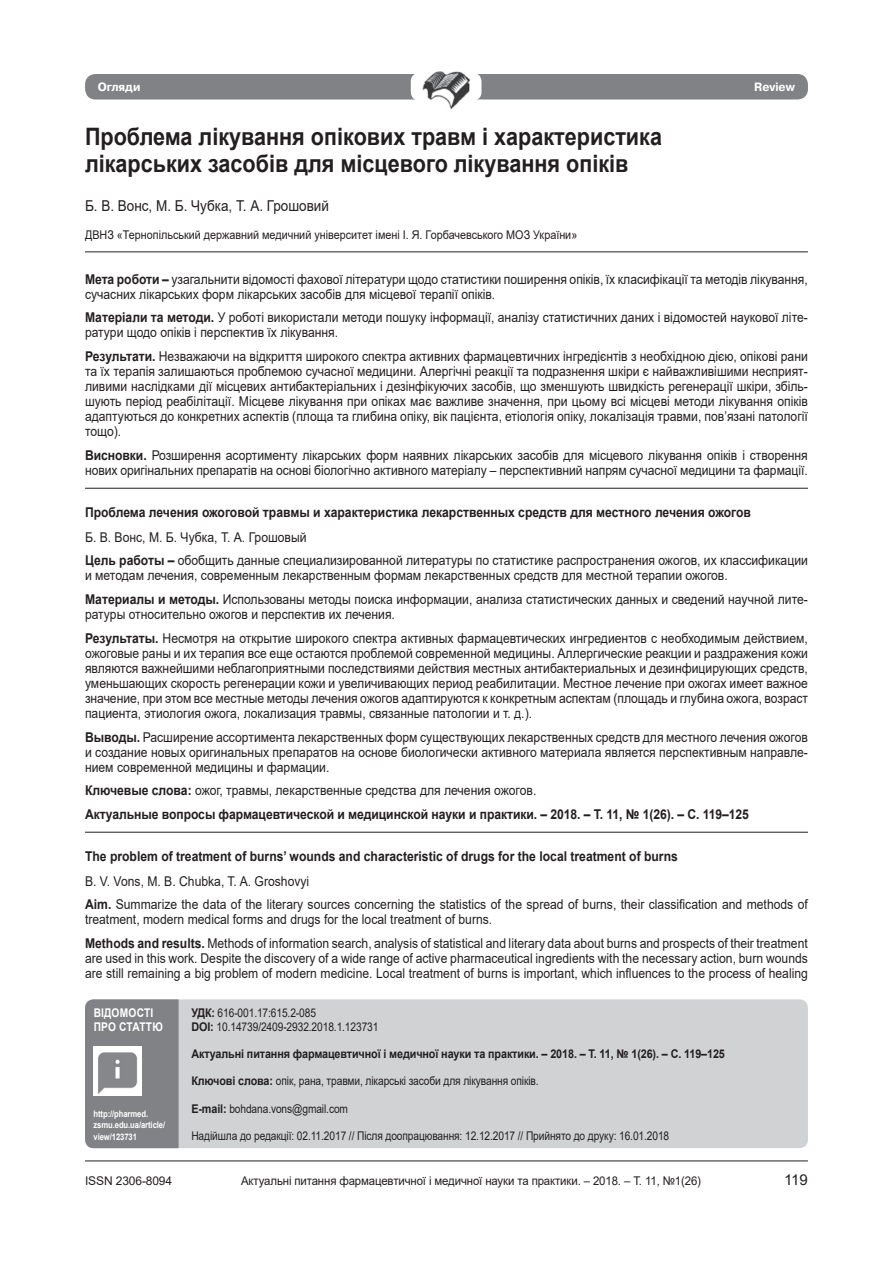
<style>
.page{position:relative;width:893px;height:1263px;background:#fff}
.page>*{position:absolute;margin:0;border:0;box-sizing:border-box;transform-origin:0 0}
.статья{font:700 24px/27.2px "Arial";color:#231f20;scale:.9 1}
.автор{font:15px "Arial";color:#231f20;scale:.9 1}
.автор-2{font:15px "Arial";color:#231f20}
.резюме{font:13.5px/15.1px "Arial";color:#231f20;scale:.9 1}
.резюме_низ{font:13.5px/15.1px "Arial";letter-spacing:-.005em;color:#231f20;scale:.9 1}
.резюме_0{font:13.5px/15.1px "Arial";color:#231f20;scale:.9 1}
.резюме_назв{font:700 13.5px "Arial";color:#231f20;scale:.9 1}
.резюме_низ-2{font:700 13.5px "Arial";letter-spacing:-.005em;color:#231f20;scale:.9 1}
.резюме_авт{font:13.5px "Arial";color:#231f20;scale:.9 1}
.удк{font:12px/14.4px "Arial";letter-spacing:-.01em;color:#231f20;scale:.85 1}
.удк-2{font:700 12px "Arial";letter-spacing:-.01em;color:#231f20;scale:.9 1}
.заведение{font:12px "Arial";color:#231f20;scale:.9 1}
.удк-3{font:12px "Arial";letter-spacing:-.01em;color:#231f20;scale:.95 1}
.о_статье_верх{font:700 12px/14.9px "Arial";letter-spacing:.01em;color:#fff;scale:.85 1}
.удк-4{font:12px "Arial";letter-spacing:-.01em;color:#231f20}
.t1{font:700 12px "Pragmatica C";color:#fff;scale:.95 1}
.о_статье{font:700 9px/11.2px "Arial";letter-spacing:-.01em;color:#fff;scale:.85 1}
.s1{font-weight:700}
</style>
<div class="page">
<hr style="left:85px;top:1160px;width:723px;height:1px;background:#231f20">
<div style="left:85px;top:74px;width:723px;height:25px;background:#808285;border-radius:10px"></div>
<div style="left:411px;top:73px;width:70px;height:28px;background:#fff;border-radius:9px"></div>
<img style="left:422px;top:71px;width:49px;height:38px">
<hr style="left:85px;top:251px;width:723px;height:1px;background:#231f20">
<hr style="left:85px;top:488px;width:723px;height:1px;background:#231f20">
<hr style="left:85px;top:832px;width:723px;height:1px;background:#231f20">
<div style="left:85px;top:999px;width:723px;height:149px;background:#d1d2d4;border-radius:9px"></div>
<div style="left:85px;top:999px;width:94px;height:149px;background:#808285"></div>
<img style="left:94px;top:1047px;width:48px;height:48px">
<p class="t1" style="left:98px;top:81px;width:46px">Огляди</p>
<p class="t1" style="left:754px;top:81px;width:44px">Review</p>
<p class="статья" style="left:85px;top:123px;width:643px">Проблема лікування опікових травм і характеристика лікарських засобів для місцевого лікування опіків</p>
<p class="автор" style="left:85px;top:196px;width:273px">Б. В. Вонс, М. Б. Чубка, Т. А. Грошовий</p>
<p class="заведение" style="left:85px;top:226px;width:548px">ДВНЗ «Тернопільський державний медичний університет імені І. Я. Горбачевського МОЗ України»</p>
<p class="резюме_0" style="left:85px;top:271px;width:805px"><span class="s1">Мета роботи –</span> узагальнити відомості фахової літератури щодо статистики поширення опіків, їх класифікації та методів лікування, сучасних лікарських форм лікарських засобів для місцевої терапії опіків.</p>
<p class="резюме" style="left:85px;top:310px;width:805px"><span class="s1">Матеріали та методи.</span> У роботі використали методи пошуку інформації, аналізу статистичних даних і відомостей наукової літе&shy;ратури щодо опіків і перспектив їх лікування.</p>
<p class="резюме" style="left:85px;top:349px;width:805px;text-align:justify"><span class="s1">Результати.</span> Незважаючи на відкриття широкого спектра активних фармацевтичних інгредієнтів з необхідною дією, опікові рани та їх терапія залишаються проблемою сучасної медицини. Алергічні реакції та подразнення шкіри є найважливішими несприят&shy;ливими наслідками дії місцевих антибактеріальних і дезінфікуючих засобів, що зменшують швидкість регенерації шкіри, збіль&shy;шують період реабілітації. Місцеве лікування при опіках має важливе значення, при цьому всі місцеві методи лікування опіків адаптуються до конкретних аспектів (площа та глибина опіку, вік пацієнта, етіологія опіку, локалізація травми, пов’язані патології тощо).</p>
<p class="резюме_низ" style="left:85px;top:448px;width:805px"><span class="s1">Висновки.</span> Розширення асортименту лікарських форм наявних лікарських засобів для місцевого лікування опіків і створення нових оригінальних препаратів на основі біологічно активного матеріалу – перспективний напрям сучасної медицини та фармації.</p>
<p class="резюме_назв" style="left:85px;top:503px;width:741px">Проблема лечения ожоговой травмы и характеристика лекарственных средств для местного лечения ожогов</p>
<p class="резюме_авт" style="left:85px;top:528px;width:248px">Б. В. Вонс, М. Б. Чубка, Т. А. Грошовый</p>
<p class="резюме" style="left:85px;top:553px;width:805px"><span class="s1">Цель работы –</span> обобщить данные специализированной литературы по статистике распространения ожогов, их классификации и методам лечения, современным лекарственным формам лекарственных средств для местной терапии ожогов.</p>
<p class="резюме" style="left:85px;top:591px;width:805px"><span class="s1">Материалы и методы.</span> Использованы методы поиска информации, анализа статистических данных и сведений научной лите&shy;ратуры относительно ожогов и перспектив их лечения.</p>
<p class="резюме" style="left:85px;top:630px;width:805px;text-align:justify"><span class="s1">Результаты.</span> Несмотря на открытие широкого спектра активных фармацевтических ингредиентов с необходимым действием, ожоговые раны и их терапия все еще остаются проблемой современной медицины. Аллергические реакции и раздражения кожи являются важнейшими неблагоприятными последствиями действия местных антибактериальных и дезинфицирующих средств, уменьшающих скорость регенерации кожи и увеличивающих период реабилитации. Местное лечение при ожогах имеет важное значение, при этом все местные методы лечения ожогов адаптируются к конкретным аспектам (площадь и глубина ожога, возраст пациента, этиология ожога, локализация травмы, связанные патологии и т. д.).</p>
<p class="резюме" style="left:85px;top:729px;width:805px;text-align:justify"><span class="s1">Выводы.</span> Расширение ассортимента лекарственных форм существующих лекарственных средств для местного лечения ожогов и создание новых оригинальных препаратов на основе биологически активного материала является перспективным направле&shy;нием современной медицины и фармации.</p>
<p class="резюме" style="left:85px;top:783px;width:503px"><span class="s1">Ключевые слова:</span> ожог, травмы, лекарственные средства для лечения ожогов.</p>
<p class="резюме_низ-2" style="left:85px;top:805px;width:739px">Актуальные вопросы фармацевтической и медицинской науки и практики. – 2018. – Т. 11, № 1(26). – С. 119–125</p>
<p class="резюме_назв" style="left:85px;top:847px;width:660px">The problem of treatment of burns’ wounds and characteristic of drugs for the local treatment of burns</p>
<p class="резюме_авт" style="left:85px;top:872px;width:251px">В. V. Vons, М. B. Chubka, T. A. Groshovyi</p>
<p class="резюме" style="left:85px;top:897px;width:805px"><span class="s1">Aim.</span> Summarize the data of the literary sources concerning the statistics of the spread of burns, their classification and methods of treatment, modern medical forms and drugs for the local treatment of burns.</p>
<p class="резюме" style="left:85px;top:935px;width:805px;text-align:justify"><span class="s1">Methods and results.</span> Methods of information search, analysis of statistical and literary data about burns and prospects of their treatment are used in this work. Despite the discovery of a wide range of active pharmaceutical ingredients with the necessary action, burn wounds are still remaining a big problem of modern medicine. Local treatment of burns is important, which influences to the process of healing</p>
<p class="удк" style="left:191px;top:1005px;width:222px"><span class="s1">УДК:</span> 616-001.17:615.2-085<br><span class="s1">DOI:</span> 10.14739/2409-2932.2018.1.123731</p>
<p class="удк-2" style="left:191px;top:1045px;width:594px">Актуальні питання фармацевтичної і медичної науки та практики. – 2018. – Т. 11, № 1(26). – С. 119–125</p>
<p class="удк" style="left:191px;top:1074px;width:410px"><span class="s1">Ключові слова:</span> опік, рана, травми, лікарські засоби для лікування опіків.</p>
<p class="удк" style="left:191px;top:1101px;width:186px"><span class="s1">E-mail:</span> bohdana.vons@gmail.com</p>
<p class="удк" style="left:191px;top:1128px;width:564px">Надійшла до редакції: 02.11.2017 // Після доопрацювання: 12.12.2017 // Прийнято до друку: 16.01.2018</p>
<p class="о_статье_верх" style="left:94px;top:1005px;width:83px">ВІДОМОСТІ<br>ПРО СТАТТЮ</p>
<p class="о_статье" style="left:94px;top:1108px;width:86px">http://pharmed. zsmu.edu.ua/article/ view/123731</p>
<p class="удк-4" style="left:85px;top:1172px;width:89px">ISSN 2306-8094</p>
<p class="удк-3" style="left:241px;top:1172px;width:486px">Актуальні питання фармацевтичної і медичної науки та практики. – 2018. – Т. 11, №1(26)</p>
<p class="автор-2" style="left:784px;top:1169px;width:25px">119</p>
</div>
